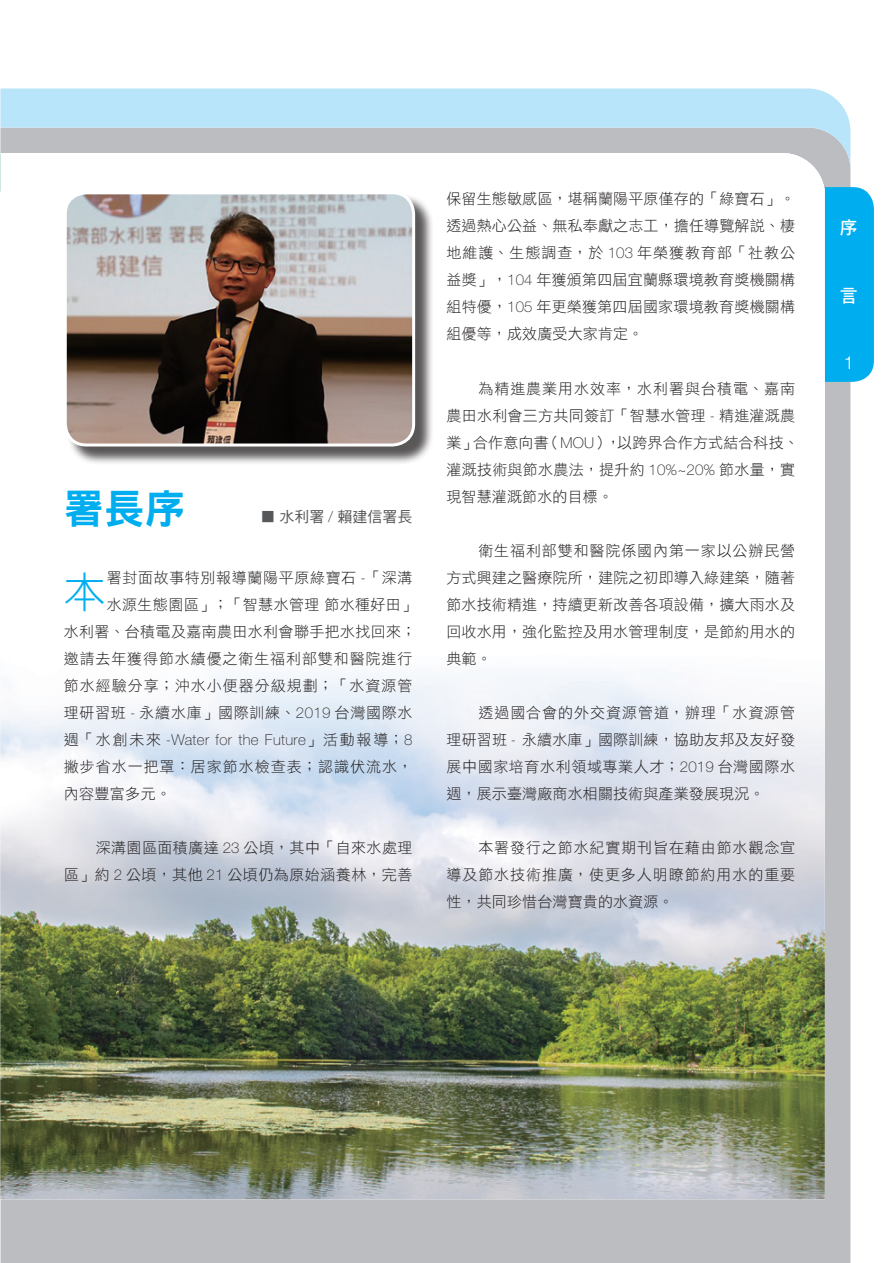
<style>
.page{position:relative;width:893px;height:1263px;background:#fff}
.page>*{position:absolute;margin:0;border:0;box-sizing:border-box;transform-origin:0 0}
.內文首段字放大{font:42px "DF Hei Std W3";color:#00aeef}
.大標-黑{font:40.5px "DF Hei Std W9";color:#00aeef}
.t1{font:18px "DF Hei Std W7";color:#fff}
.t2{font:300 18px "Helvetica Neue";color:#fff}
.內文{font:15px/27px "DF Hei Std W3";letter-spacing:.015em;color:#231f20;text-align:justify}
.內文首段字放大-2{font:15px "DF Hei Std W3";letter-spacing:.045em;color:#231f20}
.內文首段字放大-3{font:15px "DF Hei Std W3";letter-spacing:.065em;color:#231f20}
.內文首段字放大-4{font:15px "DF Hei Std W3";letter-spacing:.025em;color:#231f20}
.內文首段字放大-5{font:100 15px "Helvetica Neue";letter-spacing:.025em;color:#231f20}
.作者{font:15px "DF Hei Std W5";color:#57585a}
.s1{font-family:"Helvetica Neue";font-weight:300}
.s2{font-family:"Helvetica Neue";font-weight:100}
.s3{font-family:"DF Hei Std W3";font-weight:400}
</style>
<div class="page">
<div style="left:0;top:170px;width:850px;height:1093px;background:#bcbdc0"></div>
<svg style="left:0;top:88px;width:850px;height:82px;background:#bbd6e3"></svg>
<img style="left:0;top:153px;width:825px;height:1046px">
<div style="left:66px;top:194px;width:368px;height:271px;background:#231f20;opacity:.75"></div>
<img style="left:65px;top:193px;width:349px;height:252px">
<div style="left:64px;top:191px;width:351px;height:255px;border:3px solid #fff;border-radius:21px"></div>
<div style="left:825px;top:187px;width:49px;height:195px;background:#00aeef"></div>
<p class="大標-黑" style="left:64px;top:487px;width:123px">署長序</p>
<p class="作者" style="left:260px;top:508px;width:154px">■ 水利署 <span class="s1">/</span> 賴建信署長</p>
<p class="內文首段字放大" style="left:64px;top:569px;width:43px">本</p>
<p class="內文首段字放大-2" style="left:107px;top:570px;width:307px">署封面故事特別報導蘭陽平原綠寶石 <span class="s2">-</span>「深溝</p>
<p class="內文首段字放大-4" style="left:107px;top:597px;width:311px">水源生態園區」；「智慧水管理節水種好田」</p>
<p class="內文首段字放大-4" style="left:64px;top:624px;width:354px">水利署、台積電及嘉南農田水利會聯手把水找回來；</p>
<p class="內文首段字放大-2" style="left:64px;top:651px;width:350px">邀請去年獲得節水績優之衛生福利部雙和醫院進行</p>
<p class="內文首段字放大-3" style="left:64px;top:678px;width:350px">節水經驗分享；沖水小便器分級規劃；「水資源管</p>
<p class="內文首段字放大-2" style="left:64px;top:705px;width:350px">理研習班 <span class="s2">-</span> 永續水庫」國際訓練、<span class="s2">2019</span> 台灣國際水</p>
<p class="內文首段字放大-5" style="left:64px;top:732px;width:350px"><span class="s3">週「水創未來</span> -Water for the Future<span class="s3">」活動報導；</span>8</p>
<p class="內文首段字放大-3" style="left:64px;top:759px;width:350px">撇步省水一把罩：居家節水檢查表；認識伏流水，</p>
<p class="內文首段字放大-2" style="left:64px;top:786px;width:109px">內容豐富多元。</p>
<p class="內文" style="left:64px;top:834px;width:350px;text-align:right">深溝園區面積廣達 <span class="s2">23</span> 公頃，其中「自來水處理<br>區」約 <span class="s2">2</span> 公頃，其他 <span class="s2">21</span> 公頃仍為原始涵養林，完善</p>
<p class="內文" style="left:446px;top:185px;width:350px">保留生態敏感區，堪稱蘭陽平原僅存的「綠寶石」。透過熱心公益、無私奉獻之志工，擔任導覽解說、棲地維護、生態調查，於 <span class="s2">103</span> 年榮獲教育部「社教公益獎」，<span class="s2">104</span> 年獲頒第四屆宜蘭縣環境教育獎機關構組特優，<span class="s2">105</span> 年更榮獲第四屆國家環境教育獎機關構組優等，成效廣受大家肯定。</p>
<p class="內文" style="left:446px;top:374px;width:354px;text-align:left;text-indent:32px">為精進農業用水效率，水利署與台積電、嘉南農田水利會三方共同簽訂「智慧水管理 <span class="s2">-</span> 精進灌溉農業」合作意向書（<span class="s2">MOU</span>），以跨界合作方式結合科技、灌溉技術與節水農法，提升約 <span class="s2">10%~20%</span> 節水量，實現智慧灌溉節水的目標。</p>
<p class="內文" style="left:446px;top:536px;width:350px;text-indent:32px">衛生福利部雙和醫院係國內第一家以公辦民營方式興建之醫療院所，建院之初即導入綠建築，隨著節水技術精進，持續更新改善各項設備，擴大雨水及回收水用，強化監控及用水管理制度，是節約用水的典範。</p>
<p class="內文" style="left:446px;top:698px;width:350px;text-indent:32px">透過國合會的外交資源管道，辦理「水資源管理研習班 <span class="s2">-</span> 永續水庫」國際訓練，協助友邦及友好發展中國家培育水利領域專業人才；<span class="s2">2019</span> 台灣國際水週，展示臺灣廠商水相關技術與產業發展現況。</p>
<p class="內文" style="left:446px;top:833px;width:350px;text-indent:32px">本署發行之節水紀實期刊旨在藉由節水觀念宣導及節水技術推廣，使更多人明瞭節約用水的重要性，共同珍惜台灣寶貴的水資源。</p>
<p class="t1" style="left:840px;top:217px;width:18px">序</p>
<p class="t1" style="left:840px;top:285px;width:19px">言</p>
<p class="t2" style="left:844px;top:351px;width:12px">1</p>
</div>
